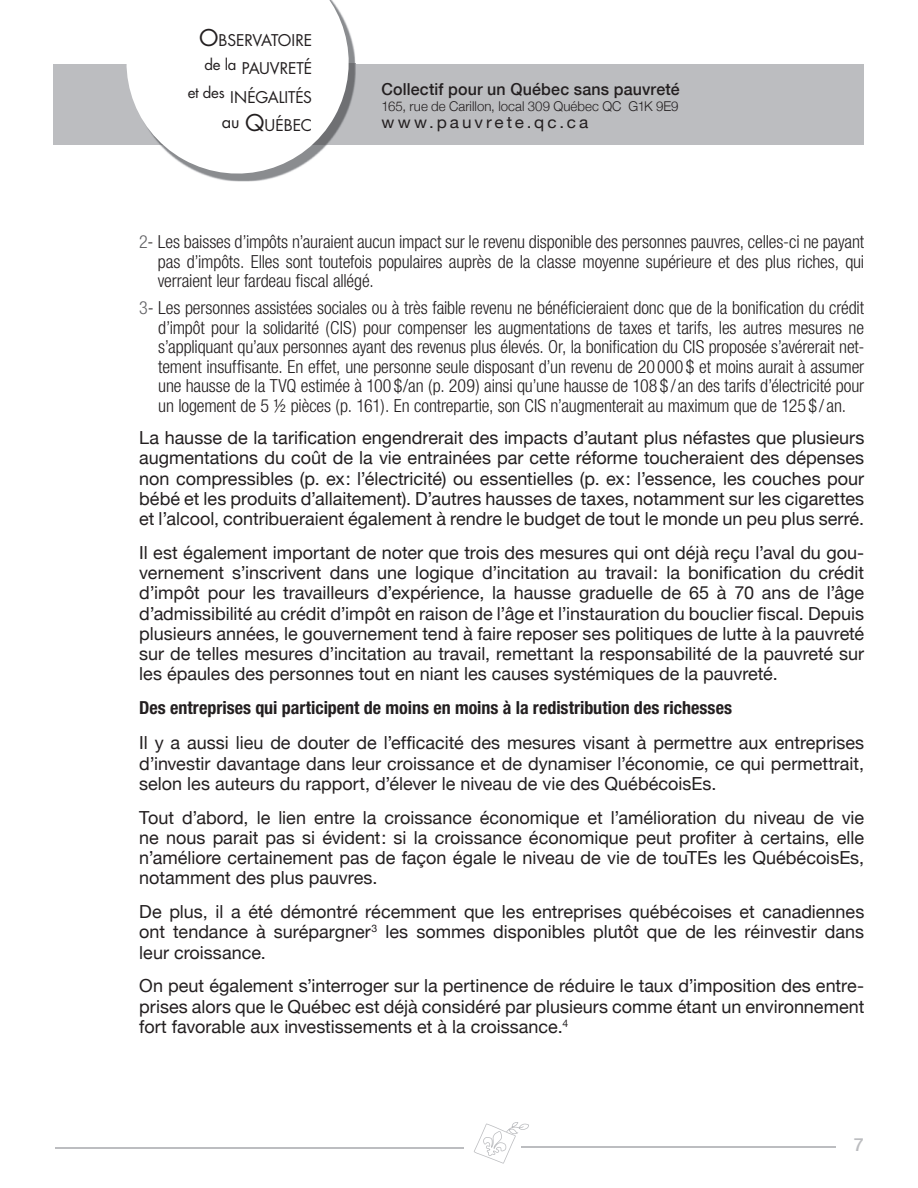
<style>
.page{position:relative;width:918px;height:1188px;background:#fff}
.page>*{position:absolute;margin:0;border:0;box-sizing:border-box;transform-origin:0 0}
.t1{font:18px/20.2px "Helvetica Neue";color:#231f20;text-align:justify}
.t2{font:300 condensed 18px/19.5px "Helvetica Neue";letter-spacing:-.01em;color:#231f20;text-align:justify}
.t3{font:700 condensed 18px "Helvetica Neue";color:#231f20}
.t4{font:500 18px "Helvetica Neue";color:#bcbdc0}
.t5{font:500 16.5px "Helvetica Neue";letter-spacing:.01em;color:#231f20}
.t6{font:16.35px "Helvetica Neue";letter-spacing:.17em;color:#231f20;scale:1.05 1}
.t7{font:15.75px/28.5px "Futura";letter-spacing:-.01em;color:#231f20;text-align:right}
.t8{font:300 13.5px "Helvetica Neue";letter-spacing:.005em;color:#231f20}
.s1{font-size:22.5px}
.s2{color:#636366}
</style>
<div class="page">
<div style="left:54px;top:64px;width:810px;height:81px;background:#bcbdc0"></div>
<svg style="left:474px;top:1122px;width:55px;height:42px"></svg>
<hr style="left:521px;top:1147px;width:315px;height:1px;background:#bcbdc0">
<hr style="left:55px;top:1147px;width:408px;height:1px;background:#bcbdc0">
<svg style="left:126px;top:0;width:230px;height:182px"></svg>
<p class="t7" style="left:188px;top:25px;width:126px"><span class="s1">O</span>BSERVATOIRE <sup>de</sup> <sup>la</sup> PAUVRETÉ<br><sup>et</sup> <sup>des</sup> INÉGALITÉS <sup>au</sup> <span class="s1">Q</span>UÉBEC</p>
<p class="t5" style="left:382px;top:76px;width:300px">Collectif pour un Québec sans pauvreté</p>
<p class="t8" style="left:382px;top:96px;width:298px">165, rue de Carillon, local 309 Québec QC G1K 9E9</p>
<p class="t6" style="left:382px;top:110px;width:198px">www.pauvrete.qc.ca</p>
<p class="t2" style="left:158px;top:232px;width:708px;text-indent:-19px"><span class="s2">2</span>- Les baisses d’impôts n’auraient aucun impact sur le revenu disponible des personnes pauvres, celles-ci ne payant pas d’impôts. Elles sont toutefois populaires auprès de la classe moyenne supérieure et des plus riches, qui verraient leur fardeau fiscal allégé.</p>
<p class="t2" style="left:158px;top:298px;width:708px;text-indent:-19px"><span class="s2">3</span>- Les personnes assistées sociales ou à très faible revenu ne bénéficieraient donc que de la bonification du crédit d’impôt pour la solidarité (CIS) pour compenser les augmentations de taxes et tarifs, les autres mesures ne s’appliquant qu’aux personnes ayant des revenus plus élevés. Or, la bonification du CIS proposée s’avérerait net&shy;tement insuffisante. En effet, une personne seule disposant d’un revenu de 20 000 $ et moins aurait à assumer une hausse de la TVQ estimée à 100 $/an (p. 209) ainsi qu’une hausse de 108 $ / an des tarifs d’électricité pour un logement de 5 ½ pièces (p. 161). En contrepartie, son CIS n’augmenterait au maximum que de 125 $ / an.</p>
<p class="t1" style="left:139px;top:429px;width:727px">La hausse de la tarification engendrerait des impacts d’autant plus néfastes que plusieurs augmentations du coût de la vie entrainées par cette réforme toucheraient des dépenses non compressibles (p. ex : l’électricité) ou essentielles (p. ex : l’essence, les couches pour bébé et les produits d’allaitement). D’autres hausses de taxes, notamment sur les cigarettes et l’alcool, contribueraient également à rendre le budget de tout le monde un peu plus serré.</p>
<p class="t1" style="left:139px;top:543px;width:726px">Il est également important de noter que trois des mesures qui ont déjà reçu l’aval du gou&shy;vernement s’inscrivent dans une logique d’incitation au travail : la bonification du crédit d’impôt pour les travailleurs d’expérience, la hausse graduelle de 65 à 70 ans de l’âge d’admissibilité au crédit d’impôt en raison de l’âge et l’instauration du bouclier fiscal. Depuis plusieurs années, le gouvernement tend à faire reposer ses politiques de lutte à la pauvreté sur de telles mesures d’incitation au travail, remettant la responsabilité de la pauvreté sur les épaules des personnes tout en niant les causes systémiques de la pauvreté.</p>
<p class="t3" style="left:139px;top:697px;width:594px">Des entreprises qui participent de moins en moins à la redistribution des richesses</p>
<p class="t1" style="left:139px;top:734px;width:726px">Il y a aussi lieu de douter de l’efficacité des mesures visant à permettre aux entreprises d’investir davantage dans leur croissance et de dynamiser l’économie, ce qui permettrait, selon les auteurs du rapport, d’élever le niveau de vie des QuébécoisEs.</p>
<p class="t1" style="left:139px;top:808px;width:726px">Tout d’abord, le lien entre la croissance économique et l’amélioration du niveau de vie ne nous parait pas si évident : si la croissance économique peut profiter à certains, elle n’améliore certainement pas de façon égale le niveau de vie de touTEs les QuébécoisEs, notamment des plus pauvres.</p>
<p class="t1" style="left:139px;top:903px;width:727px">De plus, il a été démontré récemment que les entreprises québécoises et canadiennes ont tendance à surépargner <sup>3</sup> les sommes disponibles plutôt que de les réinvestir dans leur croissance.</p>
<p class="t1" style="left:139px;top:977px;width:727px">On peut également s’interroger sur la pertinence de réduire le taux d’imposition des entre&shy;prises alors que le Québec est déjà considéré par plusieurs comme étant un environnement fort favorable aux investissements et à la croissance.<sup>4</sup></p>
<p class="t4" style="left:854px;top:1130px;width:12px">7</p>
</div>
